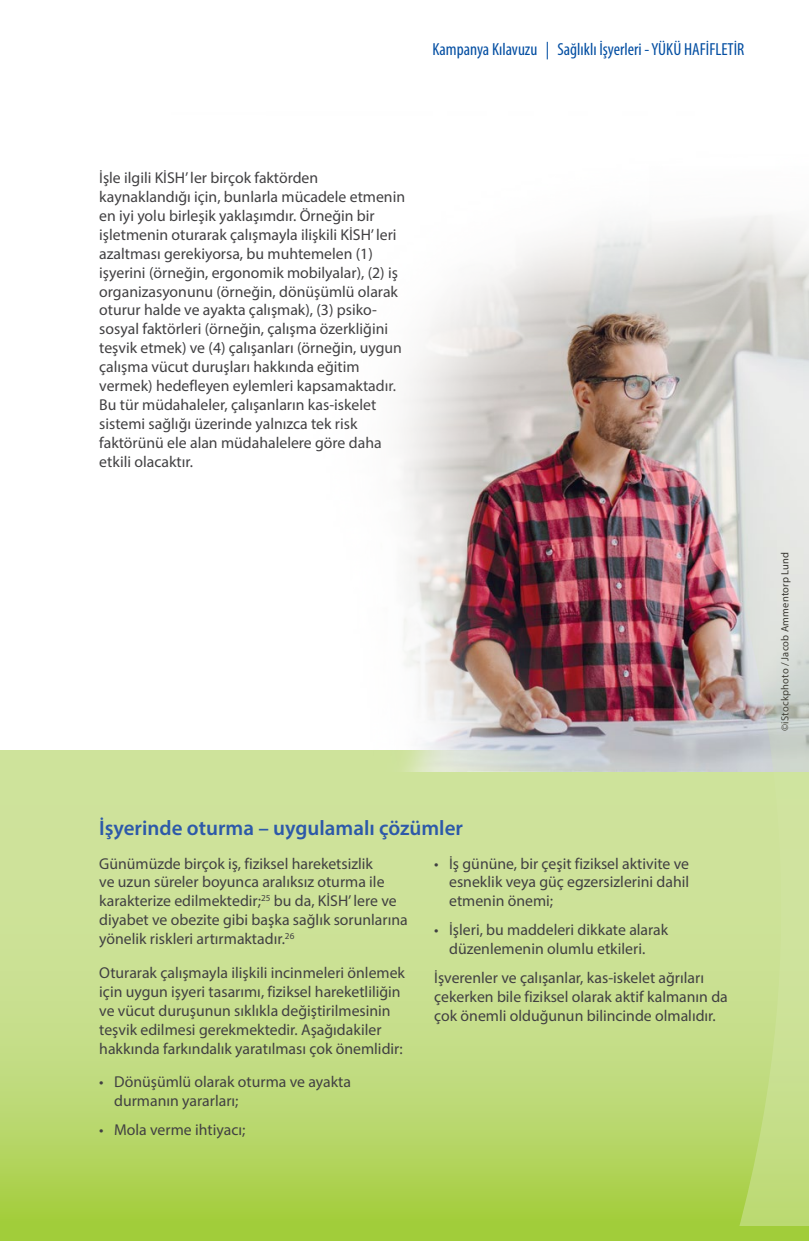
<style>
.page{position:relative;width:809px;height:1241px;background:#fff}
.page>*{position:absolute;margin:0;border:0;box-sizing:border-box;transform-origin:0 0}
.Body_title{font:600 21px "Myriad Pro";color:#2d59a9}
.t1{font:condensed 17.5px "Myriad Pro";color:#034ea2}
.Body_break{font:15.75px/18.9px "Myriad Pro";color:#414042}
.Body{font:15.75px/18.9px "Myriad Pro";color:#414042}
.Source_left{font:10.5px "Myriad Pro";letter-spacing:.015em;color:#231f20}
</style>
<div class="page">
<svg style="left:0;top:750px;width:633px;height:475px;background:#c3dc83"></svg>
<img style="left:171px;top:224px;width:462px;height:547px">
<img style="left:633px;top:215px;width:176px;height:1010px">
<div style="left:0;top:1225px;width:809px;height:15px;background:#a1cd3a"></div>
<p class="t1" style="left:432px;top:39px;width:313px">Kampanya Kılavuzu | Sağlıklı İşyerleri - YÜKÜ HAFİFLETİR</p>
<p class="Body_break" style="left:99px;top:168px;width:307px">İşle ilgili KİSH’ ler birçok faktörden kaynaklandığı için, bunlarla mücadele etmenin en iyi yolu birleşik yaklaşımdır. Örneğin bir işletmenin oturarak çalışmayla ilişkili KİSH’ leri azaltması gerekiyorsa, bu muhtemelen (1) işyerini (örneğin, ergonomik mobilyalar), (2) iş organizasyonunu (örneğin, dönüşümlü olarak oturur halde ve ayakta çalışmak), (3) psiko&shy;sosyal faktörleri (örneğin, çalışma özerkliğini teşvik etmek) ve (4) çalışanları (örneğin, uygun çalışma vücut duruşları hakkında eğitim vermek) hedefleyen eylemleri kapsamaktadır.<br>Bu tür müdahaleler, çalışanların kas-iskelet sistemi sağlığı üzerinde yalnızca tek risk faktörünü ele alan müdahalelere göre daha etkili olacaktır.</p>
<p class="Body_title" style="left:99px;top:814px;width:365px">İşyerinde oturma – uygulamalı çözümler</p>
<p class="Body" style="left:99px;top:853px;width:310px">Günümüzde birçok iş, fiziksel hareketsizlik<br>ve uzun süreler boyunca aralıksız oturma ile karakterize edilmektedir;<sup>25</sup> bu da, KİSH’ lere ve diyabet ve obezite gibi başka sağlık sorunlarına yönelik riskleri artırmaktadır.<sup>26</sup></p>
<p class="Body" style="left:99px;top:962px;width:307px">Oturarak çalışmayla ilişkili incinmeleri önlemek için uygun işyeri tasarımı, fiziksel hareketliliğin ve vücut duruşunun sıklıkla değiştirilmesinin teşvik edilmesi gerekmektedir. Aşağıdakiler hakkında farkındalık yaratılması çok önemlidir:</p>
<p class="Body_break" style="left:114px;top:1072px;width:238px;text-indent:-15px">• Dönüşümlü olarak oturma ve ayakta durmanın yararları;</p>
<p class="Body_break" style="left:99px;top:1120px;width:148px">• Mola verme ihtiyacı;</p>
<p class="Body_break" style="left:449px;top:853px;width:241px;text-align:justify;text-indent:-15px">• İş gününe, bir çeşit fiziksel aktivite ve esneklik veya güç egzersizlerini dahil etmenin önemi;</p>
<p class="Body_break" style="left:434px;top:920px;width:235px;text-align:center">• İşleri, bu maddeleri dikkate alarak düzenlemenin olumlu etkileri.</p>
<p class="Body" style="left:434px;top:967px;width:295px">İşverenler ve çalışanlar, kas-iskelet ağrıları çekerken bile fiziksel olarak aktif kalmanın da çok önemli olduğunun bilincinde olmalıdır.</p>
<p class="Source_left" style="left:778px;top:730px;width:180px;rotate:-90deg">©iStockphoto / Jacob Ammentorp Lund</p>
</div>
